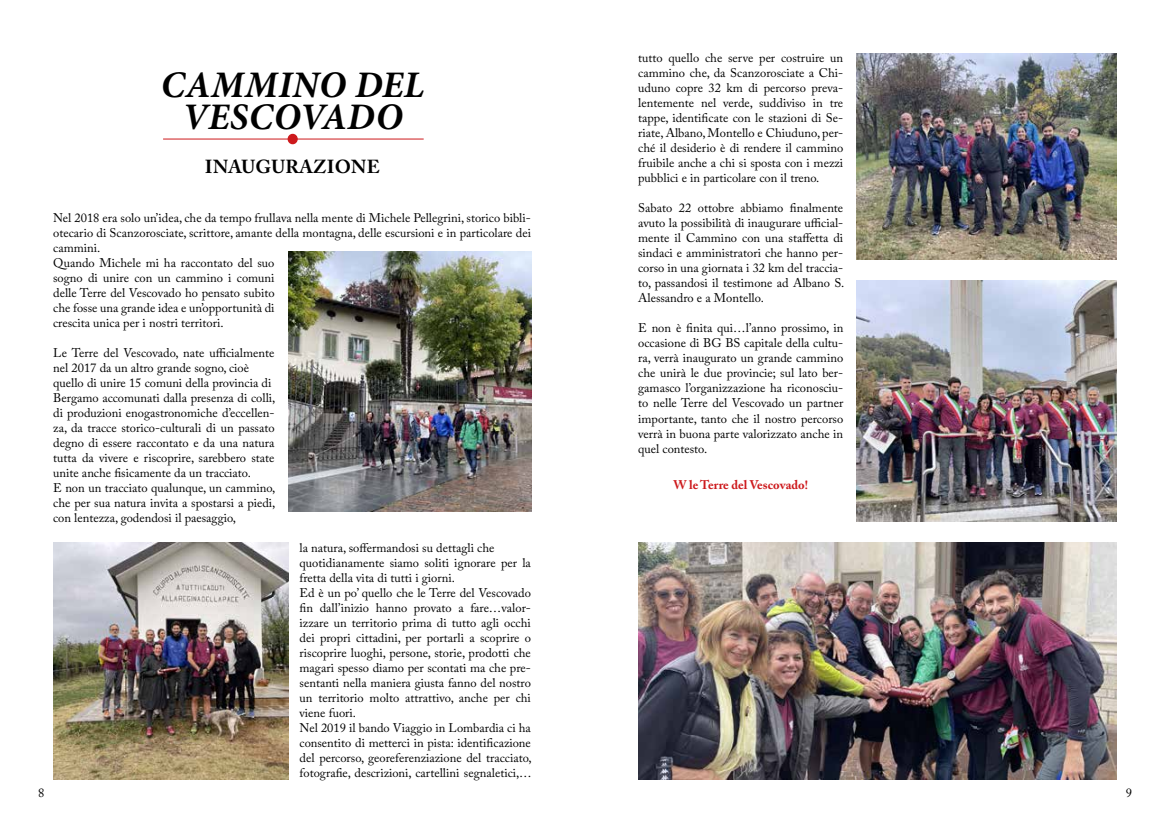
<style>
.page{position:relative;width:1170px;height:833px;background:#fff}
.page>*{position:absolute;margin:0;border:0;box-sizing:border-box;transform-origin:0 0}
.t1{font:italic 700 37.5px/32.5px "Minion Pro";letter-spacing:.01em;color:#000;text-align:center}
.t2{font:700 18.75px "Adobe Caslon Pro";letter-spacing:.015em;color:#000}
.t3{font:12.5px/15px "Adobe Caslon Pro";color:#000;text-align:justify}
.t4{font:700 12.5px "Adobe Caslon Pro";color:#cd191c}
</style>
<div class="page">
<hr style="left:163px;top:139px;width:260px;height:1px;background:#cd191c">
<div style="left:288px;top:134px;width:9px;height:10px;background:#cd191c;border-radius:50%"></div>
<div style="left:287px;top:134px;width:11px;height:10px;border:1px solid #cd191c;border-radius:50%"></div>
<img style="left:856px;top:54px;width:260px;height:205px">
<img style="left:638px;top:542px;width:478px;height:237px">
<img style="left:288px;top:252px;width:243px;height:259px">
<img style="left:54px;top:542px;width:234px;height:237px">
<img style="left:856px;top:281px;width:260px;height:240px">
<h1 class="t1" style="left:161px;top:68px;width:265px">CAMMINO DEL<br>VESCOVADO</h1>
<h2 class="t2" style="left:205px;top:156px;width:176px">INAUGURAZIONE</h2>
<p class="t3" style="left:53px;top:210px;width:479px;text-align:left">Nel 2018 era solo un’idea, che da tempo frullava nella mente di Michele Pellegrini, storico bibli&shy;otecario di Scanzorosciate, scrittore, amante della montagna, delle escursioni e in particolare dei cammini.<br>Quando Michele mi ha raccontato del suo<br>sogno di unire con un cammino i comuni<br>delle Terre del Vescovado ho pensato subito<br>che fosse una grande idea e un’opportunità di<br>crescita unica per i nostri territori.</p>
<p class="t3" style="left:53px;top:345px;width:224px;text-align:left">Le Terre del Vescovado, nate ufficialmente nel 2017 da un altro grande sogno, cioè quello di unire 15 comuni della provincia di Bergamo accomunati dalla presenza di colli, di produzioni enogastronomiche d’eccellen&shy;za, da tracce storico-culturali di un passato degno di essere raccontato e da una natura tutta da vivere e riscoprire, sarebbero state unite anche fisicamente da un tracciato.<br>E non un tracciato qualunque, un cammino, che per sua natura invita a spostarsi a piedi, con lentezza, godendosi il paesaggio,</p>
<p class="t3" style="left:299px;top:540px;width:234px;text-align:left">la natura, soffermandosi su dettagli che quotidianamente siamo soliti ignorare per la fretta della vita di tutti i giorni.<br>Ed è un po’ quello che le Terre del Vescovado fin dall’inizio hanno provato a fare…valor&shy;izzare un territorio prima di tutto agli occhi dei propri cittadini, per portarli a scoprire o riscoprire luoghi, persone, storie, prodotti che magari spesso diamo per scontati ma che pre&shy;sentanti nella maniera giusta fanno del nostro un territorio molto attrattivo, anche per chi viene fuori.<br>Nel 2019 il bando Viaggio in Lombardia ci ha consentito di metterci in pista: identificazione del percorso, georeferenziazione del tracciato, fotografie, descrizioni, cartellini segnaletici,…</p>
<p class="t3" style="left:638px;top:51px;width:207px">tutto quello che serve per costruire un cammino che, da Scanzorosciate a Chi&shy;uduno copre 32 km di percorso preva&shy;lentemente nel verde, suddiviso in tre tappe, identificate con le stazioni di Se&shy;riate, Albano, Montello e Chiuduno, per&shy;ché il desiderio è di rendere il cammino fruibile anche a chi si sposta con i mezzi pubblici e in particolare con il treno.</p>
<p class="t3" style="left:638px;top:201px;width:207px">Sabato 22 ottobre abbiamo finalmente avuto la possibilità di inaugurare ufficial&shy;mente il Cammino con una staffetta di sindaci e amministratori che hanno per&shy;corso in una giornata i 32 km del traccia&shy;to, passandosi il testimone ad Albano S.<br>Alessandro e a Montello.</p>
<p class="t3" style="left:638px;top:321px;width:207px">E non è finita qui…l’anno prossimo, in occasione di BG BS capitale della cultu&shy;ra, verrà inaugurato un grande cammino che unirà le due provincie; sul lato ber&shy;gamasco l’organizzazione ha riconosciu&shy;to nelle Terre del Vescovado un partner importante, tanto che il nostro percorso verrà in buona parte valorizzato anche in quel contesto.</p>
<p class="t4" style="left:673px;top:477px;width:136px">W le Terre del Vescovado!</p>
<p class="t3" style="left:38px;top:785px;width:8px">8</p>
<p class="t3" style="left:1125px;top:785px;width:8px">9</p>
</div>
